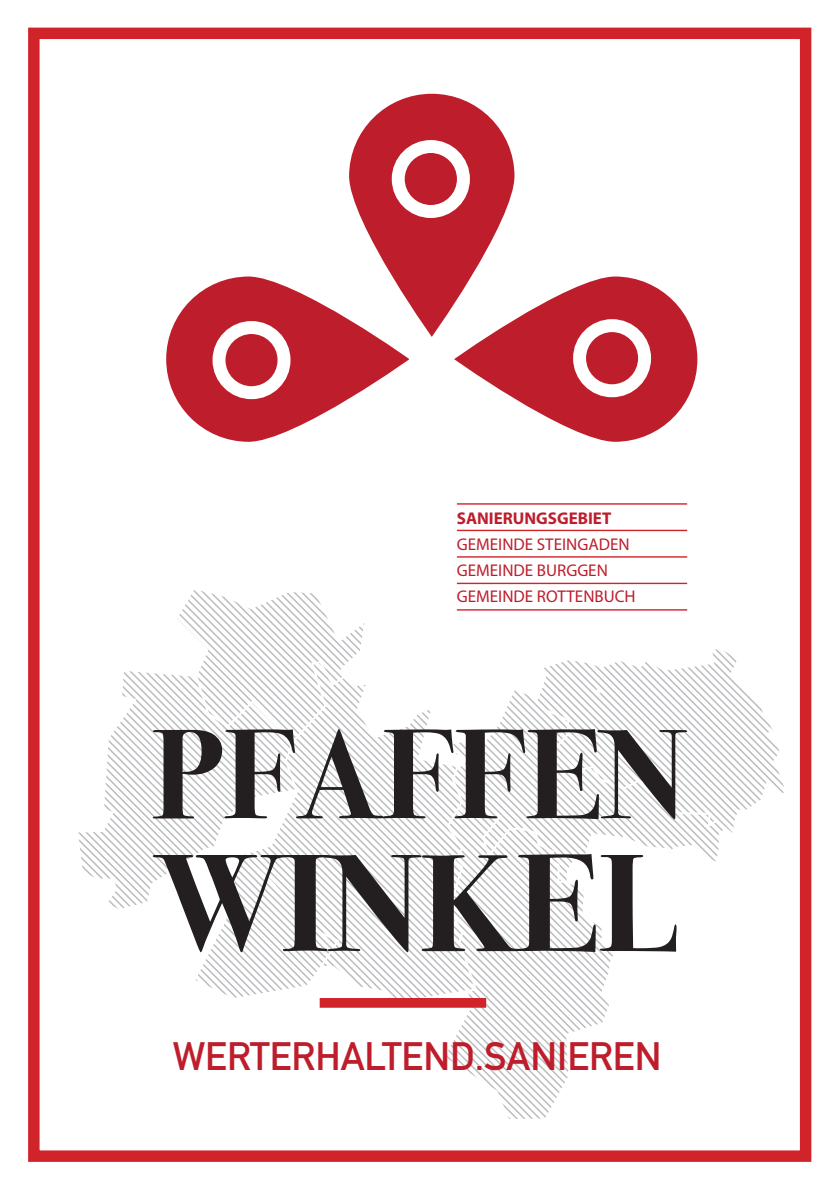
<style>
.page{position:relative;width:840px;height:1191px;background:#fff}
.page>*{position:absolute;margin:0;border:0;box-sizing:border-box;transform-origin:0 0}
.t1{font:700 39px "DIN Alternate";color:#be1d2c}
.t2{font:17px "Myriad Pro";color:#be1d2c}
.t3{font:700 17px "Myriad Pro";color:#be1d2c}
</style>
<div class="page">
<div style="left:28px;top:28px;width:782px;height:1133px;border:11px solid #d1232a"></div>
<svg style="left:78px;top:590px;width:706px;height:529px"></svg>
<svg style="left:349px;top:93px;width:166px;height:164px"></svg>
<svg style="left:433px;top:257px;width:265px;height:185px"></svg>
<svg style="left:166px;top:257px;width:267px;height:185px"></svg>
<svg style="left:153px;top:729px;width:533px;height:90px"></svg>
<svg style="left:153px;top:854px;width:523px;height:98px"></svg>
<div style="left:319px;top:998px;width:167px;height:9px;background:#d1232a"></div>
<hr style="left:456px;top:503px;width:230px;height:1px;background:#d1232a">
<hr style="left:456px;top:530px;width:230px;height:1px;background:#d1232a">
<hr style="left:456px;top:556px;width:230px;height:1px;background:#d1232a">
<hr style="left:456px;top:583px;width:230px;height:1px;background:#d1232a">
<hr style="left:456px;top:609px;width:230px;height:1px;background:#d1232a">
<p class="t3" style="left:456px;top:507px;width:156px">SANIERUNGSGEBIET</p>
<p class="t2" style="left:456px;top:534px;width:174px">GEMEINDE STEINGADEN</p>
<p class="t2" style="left:456px;top:560px;width:152px">GEMEINDE BURGGEN</p>
<p class="t2" style="left:456px;top:586px;width:180px">GEMEINDE ROTTENBUCH</p>
<p class="t1" style="left:173px;top:1026px;width:490px">WERTERHALTEND.SANIEREN</p>
</div>
